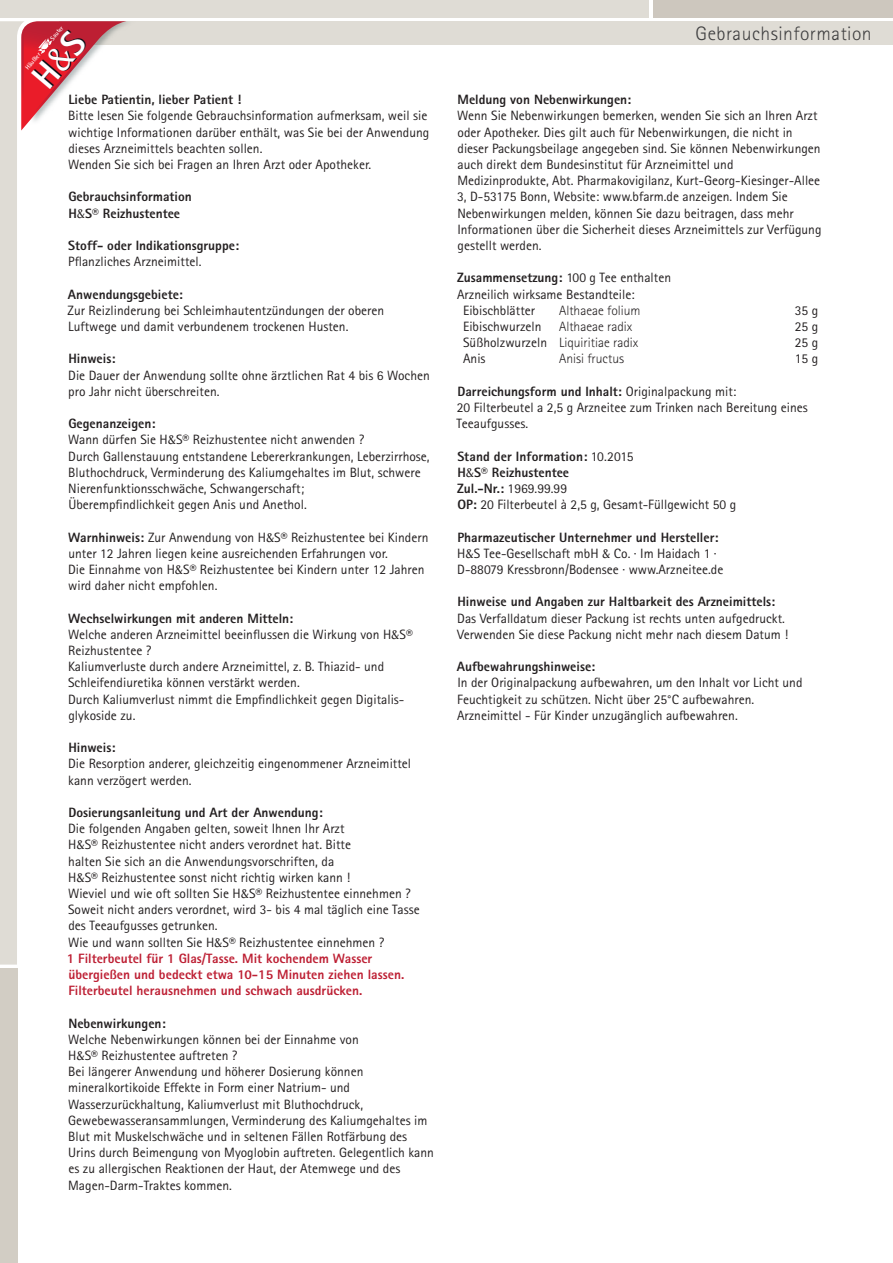
<style>
.page{position:relative;width:893px;height:1263px;background:#fff}
.page>*{position:absolute;margin:0;border:0;box-sizing:border-box;transform-origin:0 0}
.t1{font:300 19.5px "Rotis Sans Serif";letter-spacing:.025em;color:#3e3e3f}
.t2{font:13.5px/16.2px "Rotis Sans Serif";color:#231f20}
.t3{font:800 13.5px/16.2px "Rotis Sans Serif";color:#231f20}
.t4{font:300 13.5px "Rotis Sans Serif";color:#231f20}
.t5{font:700 6.3px "Rotis Sans Serif";color:#fff}
.s1{font-family:"Baker Signet";font-weight:400}
.s2{font-weight:800}
.s3{font-family:"Baker Signet"}
.s4{font-weight:800;color:#bd1f33}
.s5{font-weight:400}
</style>
<div class="page">
<div style="left:60px;top:21px;width:833px;height:24px;background:#dfdcd5"></div>
<div style="left:653px;top:0;width:240px;height:17px;background:#cdc7be"></div>
<div style="left:0;top:0;width:649px;height:17px;background:#dfdcd5"></div>
<div style="left:0;top:969px;width:17px;height:294px;background:#d2cdc4"></div>
<svg style="left:0;top:21px;width:127px;height:943px"></svg>
<p class="t5" style="left:24px;top:66px;width:22px;rotate:-50deg">Häußler</p>
<p class="t5" style="left:49px;top:37px;width:18px;rotate:-50deg">Sauter</p>
<p class="t3" style="left:68px;top:91px;width:174px">Liebe Patientin, lieber Patient !</p>
<p class="t2" style="left:68px;top:108px;width:363px">Bitte lesen Sie folgende Gebrauchsinformation aufmerksam, weil sie wichtige Informationen darüber enthält, was Sie bei der Anwendung dieses Arzneimittels beachten sollen.<br>Wenden Sie sich bei Fragen an Ihren Arzt oder Apotheker.</p>
<p class="t3" style="left:68px;top:188px;width:125px">Gebrauchsinformation<br>H<span class="s1">&amp;</span>S® Reizhustentee</p>
<p class="t3" style="left:68px;top:237px;width:172px">Stoff- oder Indikationsgruppe:</p>
<p class="t2" style="left:68px;top:253px;width:135px">Pflanzliches Arzneimittel.</p>
<p class="t3" style="left:68px;top:286px;width:117px">Anwendungsgebiete:</p>
<p class="t2" style="left:68px;top:302px;width:318px">Zur Reizlinderung bei Schleimhautentzündungen der oberen<br>Luftwege und damit verbundenem trockenen Husten.</p>
<p class="t3" style="left:68px;top:350px;width:48px">Hinweis:</p>
<p class="t2" style="left:68px;top:367px;width:363px">Die Dauer der Anwendung sollte ohne ärztlichen Rat 4 bis 6 Wochen pro Jahr nicht überschreiten.</p>
<p class="t2" style="left:68px;top:415px;width:363px"><span class="s2">Gegenanzeigen:<br></span>Wann dürfen Sie H<span class="s3">&amp;</span>S® Reizhustentee nicht anwenden ?<br>Durch Gallenstauung entstandene Lebererkrankungen, Leberzirrhose, Bluthochdruck, Verminderung des Kaliumgehaltes im Blut, schwere Nierenfunktionsschwäche, Schwangerschaft;<br>Überempfindlichkeit gegen Anis und Anethol.</p>
<p class="t2" style="left:68px;top:529px;width:362px"><span class="s2">Warnhinweis:</span> Zur Anwendung von H<span class="s3">&amp;</span>S® Reizhustentee bei Kindern unter 12 Jahren liegen keine ausreichenden Erfahrungen vor.<br>Die Einnahme von H<span class="s3">&amp;</span>S® Reizhustentee bei Kindern unter 12 Jahren wird daher nicht empfohlen.</p>
<p class="t2" style="left:68px;top:610px;width:346px"><span class="s2">Wechselwirkungen mit anderen Mitteln:<br></span>Welche anderen Arzneimittel beeinflussen die Wirkung von H<span class="s3">&amp;</span>S® Reizhustentee ?<br>Kaliumverluste durch andere Arzneimittel, z. B. Thiazid- und Schleifendiuretika können verstärkt werden.<br>Durch Kaliumverlust nimmt die Empfindlichkeit gegen Digitalis&shy;glykoside zu.</p>
<p class="t3" style="left:68px;top:739px;width:48px">Hinweis:</p>
<p class="t2" style="left:68px;top:756px;width:344px">Die Resorption anderer, gleichzeitig eingenommener Arzneimittel kann verzögert werden.</p>
<p class="t3" style="left:68px;top:804px;width:256px">Dosierungsanleitung und Art der Anwendung:</p>
<p class="t2" style="left:67px;top:820px;width:354px">Die folgenden Angaben gelten, soweit Ihnen Ihr Arzt<br>H<span class="s3">&amp;</span>S® Reizhustentee nicht anders verordnet hat. Bitte<br>halten Sie sich an die Anwendungsvorschriften, da<br>H<span class="s3">&amp;</span>S® Reizhustentee sonst nicht richtig wirken kann !<br>Wieviel und wie oft sollten Sie H<span class="s3">&amp;</span>S® Reizhustentee einnehmen ?<br>Soweit nicht anders verordnet, wird 3- bis 4 mal täglich eine Tasse des Teeaufgusses getrunken.<br>Wie und wann sollten Sie H<span class="s3">&amp;</span>S® Reizhustentee einnehmen ?<br><span class="s4">1 Filterbeutel für 1 Glas/Tasse. Mit kochendem Wasser übergießen und bedeckt etwa 10-15 Minuten ziehen lassen.<br>Filterbeutel herausnehmen und schwach ausdrücken.</span></p>
<p class="t3" style="left:68px;top:1015px;width:99px">Nebenwirkungen:</p>
<p class="t2" style="left:68px;top:1031px;width:367px">Welche Nebenwirkungen können bei der Einnahme von<br>H<span class="s3">&amp;</span>S® Reizhustentee auftreten ?<br>Bei längerer Anwendung und höherer Dosierung können mineralkortikoide Effekte in Form einer Natrium- und Wasserzurückhaltung, Kaliumverlust mit Bluthochdruck, Gewebewasseransammlungen, Verminderung des Kaliumgehaltes im Blut mit Muskelschwäche und in seltenen Fällen Rotfärbung des Urins durch Beimengung von Myoglobin auftreten. Gelegentlich kann es zu allergischen Reaktionen der Haut, der Atemwege und des Magen-Darm-Traktes kommen.</p>
<h1 class="t1" style="left:696px;top:22px;width:178px">Gebrauchsinformation</h1>
<p class="t3" style="left:457px;top:91px;width:175px">Meldung von Nebenwirkungen:</p>
<p class="t2" style="left:457px;top:108px;width:366px">Wenn Sie Nebenwirkungen bemerken, wenden Sie sich an Ihren Arzt oder Apotheker. Dies gilt auch für Nebenwirkungen, die nicht in dieser Packungsbeilage angegeben sind. Sie können Nebenwirkungen auch direkt dem Bundesinstitut für Arzneimittel und Medizinprodukte, Abt. Pharmakovigilanz, Kurt-Georg-Kiesinger-Allee 3, D-53175 Bonn, Website: www.bfarm.de anzeigen. Indem Sie Nebenwirkungen melden, können Sie dazu beitragen, dass mehr Informationen über die Sicherheit dieses Arzneimittels zur Verfügung gestellt werden.</p>
<p class="t3" style="left:457px;top:269px;width:215px">Zusammensetzung: <span class="s5">100 g Tee enthalten</span></p>
<p class="t2" style="left:457px;top:286px;width:179px">Arzneilich wirksame Bestandteile:</p>
<p class="t2" style="left:463px;top:302px;width:73px">Eibischblätter</p>
<p class="t4" style="left:559px;top:302px;width:83px">Althaeae folium</p>
<p class="t2" style="left:795px;top:302px;width:25px">35 g</p>
<p class="t2" style="left:463px;top:318px;width:80px">Eibischwurzeln</p>
<p class="t4" style="left:559px;top:319px;width:75px">Althaeae radix</p>
<p class="t2" style="left:795px;top:318px;width:25px">25 g</p>
<p class="t4" style="left:463px;top:335px;width:177px"><span class="s5">Süßholzwurzeln</span> Liquiritiae radix</p>
<p class="t2" style="left:795px;top:334px;width:25px">25 g</p>
<p class="t2" style="left:463px;top:351px;width:24px">Anis</p>
<p class="t4" style="left:559px;top:351px;width:66px">Anisi fructus</p>
<p class="t2" style="left:795px;top:351px;width:25px">15 g</p>
<p class="t2" style="left:457px;top:383px;width:353px"><span class="s2">Darreichungsform und Inhalt:</span> Originalpackung mit:<br>20 Filterbeutel a 2,5 g Arzneitee zum Trinken nach Bereitung eines<br>Teeaufgusses.</p>
<p class="t2" style="left:457px;top:448px;width:281px"><span class="s2">Stand der Information:</span> 10.2015<br><span class="s2">H</span><span class="s3">&amp;</span><span class="s2">S® Reizhustentee<br>Zul.-Nr.:</span> 1969.99.99<br><span class="s2">OP:</span> 20 Filterbeutel à 2,5 g, Gesamt-Füllgewicht 50 g</p>
<p class="t2" style="left:457px;top:529px;width:268px"><span class="s2">Pharmazeutischer Unternehmer und Hersteller:<br></span>H<span class="s3">&amp;</span>S Tee-Gesellschaft mbH <span class="s3">&amp;</span> Co. · Im Haidach 1 ·<br>D-88079 Kressbronn/Bodensee · www.Arzneitee.de</p>
<p class="t3" style="left:457px;top:593px;width:319px">Hinweise und Angaben zur Haltbarkeit des Arzneimittels:</p>
<p class="t2" style="left:457px;top:610px;width:332px">Das Verfalldatum dieser Packung ist rechts unten aufgedruckt.<br>Verwenden Sie diese Packung nicht mehr nach diesem Datum !</p>
<p class="t3" style="left:457px;top:658px;width:140px">Aufbewahrungshinweise:</p>
<p class="t2" style="left:457px;top:675px;width:347px">In der Originalpackung aufbewahren, um den Inhalt vor Licht und<br>Feuchtigkeit zu schützen. Nicht über 25°C aufbewahren.<br>Arzneimittel - Für Kinder unzugänglich aufbewahren.</p>
</div>
